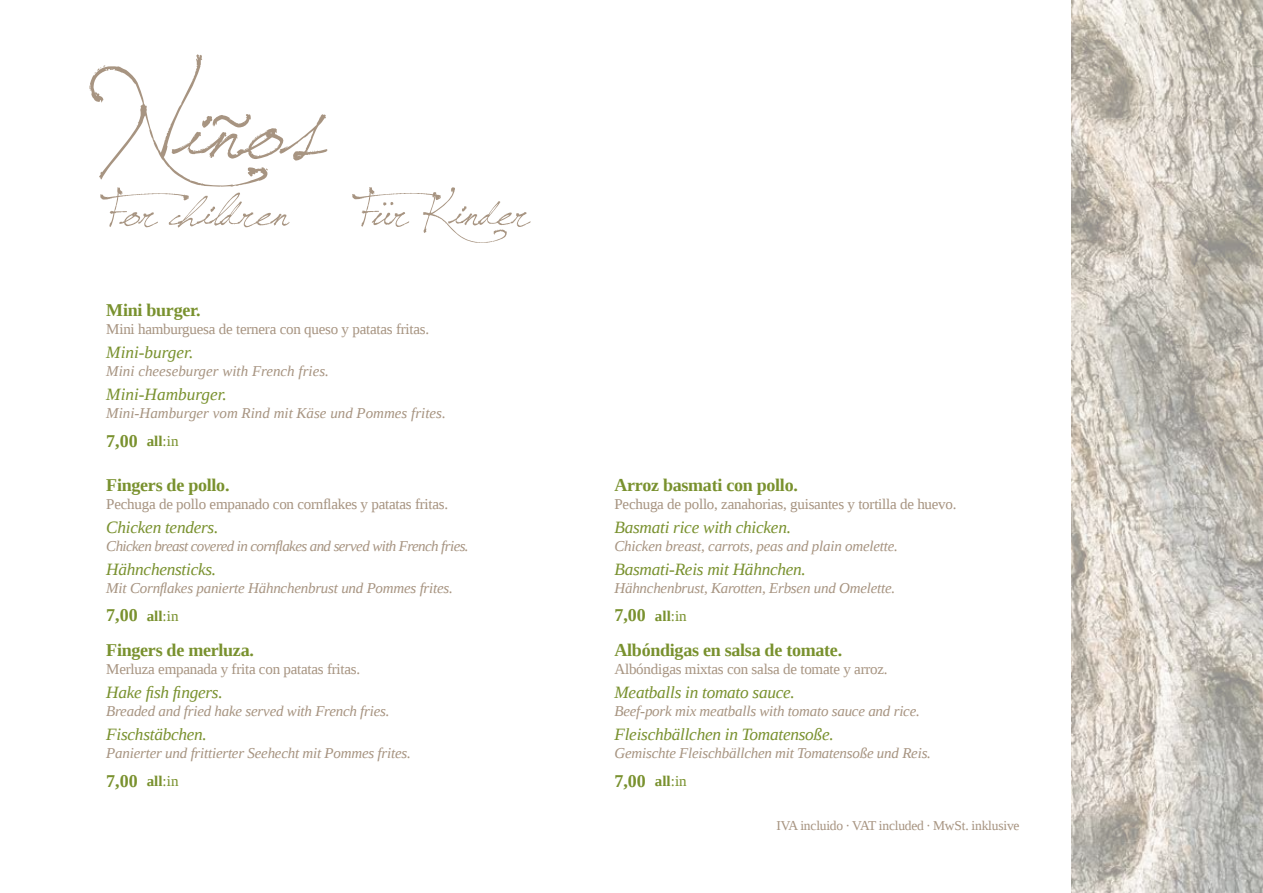
<style>
.page{position:relative;width:1263px;height:893px;background:#fff}
.page>*{position:absolute;margin:0;border:0;box-sizing:border-box;transform-origin:0 0}
.t1{font:112.5px "Jellyka Saint Andrews Queen";color:#a79481}
.t2{font:51px "Jellyka Saint Andrews Queen";color:#a79481}
.t3{font:700 18px/34.8px "Liberation Serif";letter-spacing:-.015em;color:#79912e}
.t4{font:italic 17.25px "Liberation Serif";letter-spacing:-.015em;color:#79912e}
.t5{font:italic 15px "Liberation Serif";letter-spacing:-.015em;color:#a79481}
.t6{font:15px "Liberation Serif";letter-spacing:-.015em;color:#a79481}
.t7{font:italic 15px "Liberation Serif";letter-spacing:-.04em;color:#a79481}
.t8{font:13.5px "Liberation Serif";letter-spacing:-.015em;color:#a79481}
.s1{font-size:15px}
.s2{font-weight:400;font-size:15px}
</style>
<div class="page">
<svg style="left:1071px;top:0;width:192px;height:893px;background:#cbc6bd"></svg>
<h1 class="t1" style="left:106px;top:52px;width:219px">Niñ os</h1>
<h2 class="t2" style="left:106px;top:178px;width:183px">For children</h2>
<h2 class="t2" style="left:358px;top:177px;width:173px">Für Kinder</h2>
<p class="t3" style="left:106px;top:292px;width:96px">Mini burger.</p>
<p class="t6" style="left:106px;top:319px;width:324px">Mini hamburguesa de ternera con queso y patatas fritas.</p>
<p class="t4" style="left:106px;top:341px;width:89px">Mini-burger.</p>
<p class="t5" style="left:106px;top:361px;width:224px">Mini cheeseburger with French fries.</p>
<p class="t4" style="left:106px;top:383px;width:122px">Mini-Hamburger.</p>
<p class="t5" style="left:106px;top:403px;width:341px">Mini-Hamburger vom Rind mit Käse und Pommes frites.</p>
<p class="t3" style="left:106px;top:423px;width:74px">7,00 <span class="s1">all</span><span class="s2">:in</span></p>
<p class="t3" style="left:106px;top:467px;width:125px">Fingers de pollo.</p>
<p class="t6" style="left:106px;top:494px;width:343px">Pechuga de pollo empanado con cornflakes y patatas fritas.</p>
<p class="t4" style="left:106px;top:516px;width:114px">Chicken tenders.</p>
<p class="t7" style="left:106px;top:536px;width:364px">Chicken breast covered in cornflakes and served with French fries.</p>
<p class="t4" style="left:106px;top:558px;width:111px">Hähnchensticks.</p>
<p class="t5" style="left:106px;top:578px;width:348px">Mit Cornflakes panierte Hähnchenbrust und Pommes frites.</p>
<p class="t3" style="left:106px;top:598px;width:74px">7,00 <span class="s1">all</span><span class="s2">:in</span></p>
<p class="t3" style="left:106px;top:632px;width:149px">Fingers de merluza.</p>
<p class="t6" style="left:106px;top:659px;width:255px">Merluza empanada y frita con patatas fritas.</p>
<p class="t4" style="left:106px;top:681px;width:118px">Hake fish fingers.</p>
<p class="t5" style="left:106px;top:701px;width:285px">Breaded and fried hake served with French fries.</p>
<p class="t4" style="left:106px;top:723px;width:102px">Fischstäbchen.</p>
<p class="t5" style="left:106px;top:743px;width:306px">Panierter und frittierter Seehecht mit Pommes frites.</p>
<p class="t3" style="left:106px;top:763px;width:74px">7,00 <span class="s1">all</span><span class="s2">:in</span></p>
<p class="t3" style="left:614px;top:467px;width:185px">Arroz basmati con pollo.</p>
<p class="t6" style="left:614px;top:494px;width:344px">Pechuga de pollo, zanahorias, guisantes y tortilla de huevo.</p>
<p class="t4" style="left:614px;top:516px;width:178px">Basmati rice with chicken.</p>
<p class="t5" style="left:614px;top:536px;width:285px">Chicken breast, carrots, peas and plain omelette.</p>
<p class="t4" style="left:614px;top:558px;width:193px">Basmati-Reis mit Hähnchen.</p>
<p class="t5" style="left:614px;top:578px;width:282px">Hähnchenbrust, Karotten, Erbsen und Omelette.</p>
<p class="t3" style="left:614px;top:598px;width:229px">7,00 <span class="s1">all</span><span class="s2">:in<br></span>Albóndigas en salsa de tomate.</p>
<p class="t6" style="left:614px;top:659px;width:275px">Albóndigas mixtas con salsa de tomate y arroz.</p>
<p class="t4" style="left:614px;top:681px;width:182px">Meatballs in tomato sauce.</p>
<p class="t5" style="left:614px;top:701px;width:307px">Beef-pork mix meatballs with tomato sauce and rice.</p>
<p class="t4" style="left:614px;top:723px;width:221px">Fleischbällchen in Tomatensoße.</p>
<p class="t5" style="left:614px;top:743px;width:318px">Gemischte Fleischbällchen mit Tomatensoße und Reis.</p>
<p class="t3" style="left:614px;top:763px;width:74px">7,00 <span class="s1">all</span><span class="s2">:in</span></p>
<p class="t8" style="left:776px;top:817px;width:245px">IVA incluido · VAT included · MwSt. inklusive</p>
</div>
